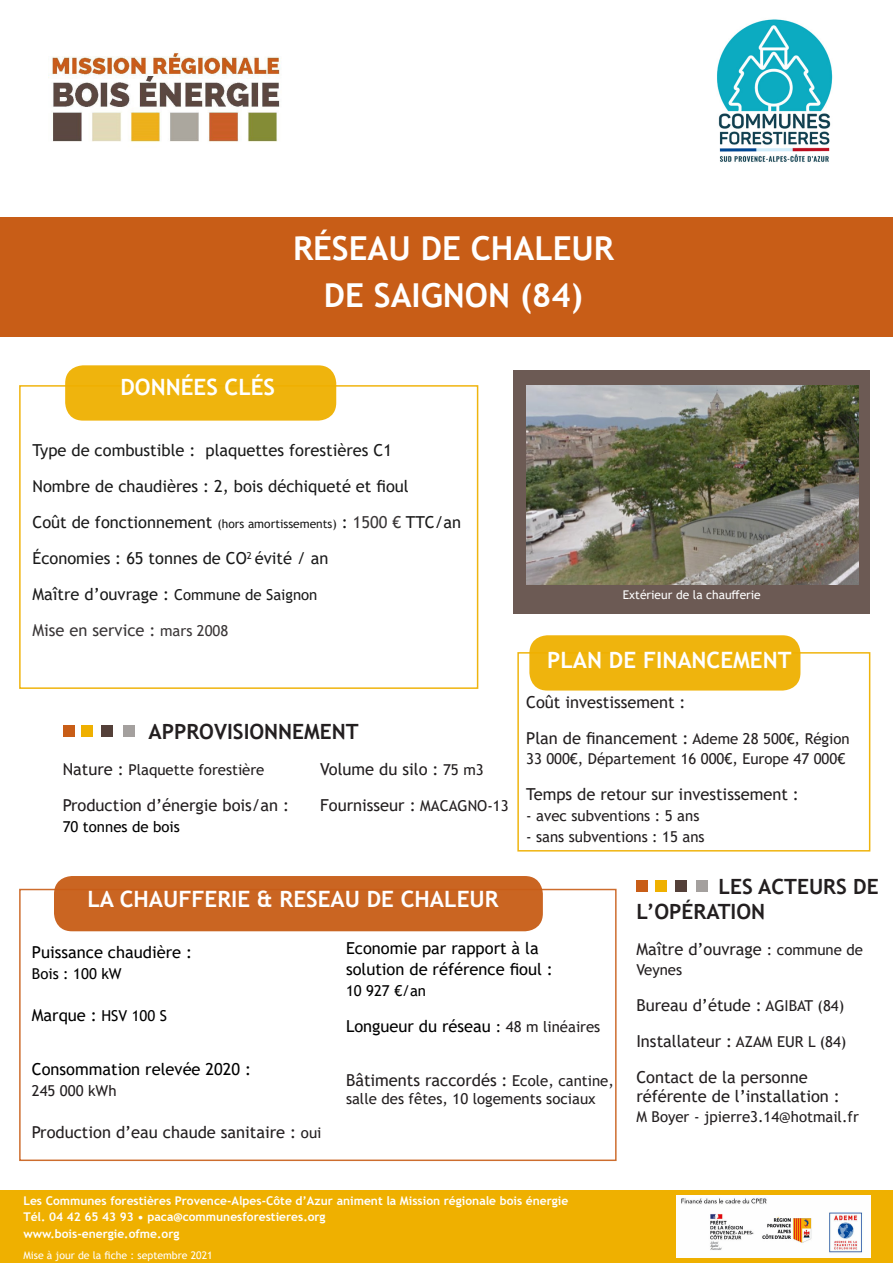
<style>
.page{position:relative;width:893px;height:1263px;background:#fff}
.page>*{position:absolute;margin:0;border:0;box-sizing:border-box;transform-origin:0 0}
.t1{font:700 33px "Trebuchet MS";color:#fff}
.t2{font:700 22.5px "Trebuchet MS";color:#fff}
.t3{font:700 21px/25.2px "Trebuchet MS";color:#231f20}
.t4{font:16.5px/36px "Trebuchet MS";color:#000}
.t5{font:16.5px/19.5px "Trebuchet MS";color:#231f20}
.t6{font:15px "Trebuchet MS";color:#231f20}
.t7{font:15px "Trebuchet MS";color:#000}
.t8{font:700 12px "Trebuchet MS";color:#fff}
.t9{font:12px "Trebuchet MS";color:#fff}
.t10{font:10.5px "Trebuchet MS";color:#fff}
.s1{font-size:12px}
.s2{color:#231f20}
.s3{font-size:15px}
.s4{font-size:15px;color:#231f20}
.s5{font-size:16.5px}
</style>
<div class="page">
<div style="left:513px;top:371px;width:357px;height:243px;background:#6c5a54"></div>
<div style="left:19px;top:889px;width:598px;height:272px;border:2px solid #c85d17"></div>
<div style="left:19px;top:385px;width:459px;height:304px;border:2px solid #efb000"></div>
<div style="left:0;top:217px;width:893px;height:120px;background:#c85d17"></div>
<img style="left:48px;top:53px;width:232px;height:89px">
<img style="left:717px;top:19px;width:116px;height:143px">
<div style="left:0;top:1191px;width:893px;height:72px;background:#efb000"></div>
<img style="left:677px;top:1195px;width:194px;height:63px">
<div style="left:65px;top:365px;width:271px;height:56px;background:#efb40d;border-radius:18px"></div>
<div style="left:54px;top:876px;width:489px;height:55px;background:#ca6522;border-radius:18px"></div>
<div style="left:63px;top:725px;width:11px;height:11px;background:#c85d17"></div>
<div style="left:82px;top:725px;width:11px;height:11px;background:#efb000"></div>
<div style="left:102px;top:725px;width:11px;height:11px;background:#544039"></div>
<div style="left:123px;top:725px;width:11px;height:11px;background:#a4a09e"></div>
<div style="left:517px;top:652px;width:353px;height:199px;border:2px solid #efb000"></div>
<div style="left:529px;top:635px;width:271px;height:55px;background:#efb40d;border-radius:18px"></div>
<div style="left:636px;top:880px;width:12px;height:12px;background:#c85d17"></div>
<div style="left:655px;top:880px;width:11px;height:12px;background:#efb000"></div>
<div style="left:675px;top:880px;width:11px;height:12px;background:#544039"></div>
<div style="left:696px;top:880px;width:12px;height:12px;background:#a4a09e"></div>
<img style="left:526px;top:385px;width:333px;height:200px">
<p class="t1" style="left:293px;top:228px;width:322px">RÉSEAU DE CHALEUR</p>
<p class="t1" style="left:324px;top:274px;width:261px">DE SAIGNON (84)</p>
<p class="t2" style="left:120px;top:373px;width:156px">DONNÉES CLÉS</p>
<p class="t4" style="left:33px;top:432px;width:430px">Type de combustible : plaquettes forestières C1<br>Nombre de chaudières : 2, bois déchiqueté et fioul<br>Coût de fonctionnement <span class="s1">(hors amortissements)</span> : <span class="s2">1500 €</span> TTC/an Économies : 65 tonnes de CO<sup>2</sup> évité / an<br>Maître d’ouvrage : <span class="s3">Commune de Saignon<br></span><span class="s2">Mise en service :</span> <span class="s4">mars 2008</span></p>
<p class="t9" style="left:623px;top:587px;width:140px">Extérieur de la chaufferie</p>
<p class="t3" style="left:149px;top:719px;width:212px">APPROVISIONNEMENT</p>
<p class="t6" style="left:63px;top:760px;width:203px"><span class="s5">Nature :</span> Plaquette forestière</p>
<p class="t5" style="left:63px;top:795px;width:228px">Production d’énergie bois/an :</p>
<p class="t7" style="left:63px;top:817px;width:119px">70 tonnes de bois</p>
<p class="t5" style="left:320px;top:759px;width:165px">Volume du silo : <span class="s3">75 m3</span></p>
<p class="t5" style="left:320px;top:795px;width:190px">Fournisseur : <span class="s3">MACAGNO-13</span></p>
<p class="t2" style="left:547px;top:646px;width:246px">PLAN DE FINANCEMENT</p>
<p class="t5" style="left:526px;top:692px;width:161px">Coût investissement :</p>
<p class="t5" style="left:526px;top:728px;width:325px">Plan de financement : <span class="s3">Ademe 28 500€, Région</span></p>
<p class="t6" style="left:526px;top:749px;width:321px">33 000€, Département 16 000€, Europe 47 000€</p>
<p class="t5" style="left:526px;top:784px;width:274px">Temps de retour sur investissement :</p>
<p class="t6" style="left:526px;top:806px;width:175px">- avec subventions : 5 ans</p>
<p class="t6" style="left:526px;top:827px;width:180px">- sans subventions : 15 ans</p>
<p class="t2" style="left:87px;top:885px;width:412px">LA CHAUFFERIE &amp; RESEAU DE CHALEUR</p>
<p class="t4" style="left:32px;top:934px;width:162px">Puissance chaudière :</p>
<p class="t7" style="left:32px;top:964px;width:91px">Bois : 100 kW</p>
<p class="t4" style="left:32px;top:997px;width:137px">Marque : <span class="s3">HSV 100 S</span></p>
<p class="t4" style="left:32px;top:1051px;width:221px">Consommation relevée 2020 :</p>
<p class="t6" style="left:32px;top:1081px;width:86px">245 000 kWh</p>
<p class="t5" style="left:32px;top:1122px;width:291px">Production d’eau chaude sanitaire : <span class="s3">oui</span></p>
<p class="t4" style="left:346px;top:930px;width:194px">Economie par rapport à la</p>
<p class="t4" style="left:346px;top:951px;width:209px">solution de référence fioul :</p>
<p class="t7" style="left:346px;top:982px;width:82px">10 927 €/an</p>
<p class="t4" style="left:346px;top:1008px;width:256px">Longueur du réseau <span class="s3">:</span> <span class="s4">48 m linéaires</span></p>
<p class="t5" style="left:346px;top:1071px;width:269px">Bâtiments raccordés : <span class="s3">Ecole, cantine,</span></p>
<p class="t6" style="left:346px;top:1090px;width:251px">salle des fêtes, 10 logements sociaux</p>
<p class="t8" style="left:23px;top:1193px;width:547px">Les Communes forestières Provence-Alpes-Côte d’Azur animent la Mission régionale bois énergie</p>
<p class="t8" style="left:23px;top:1209px;width:304px">Tél. 04 42 65 43 93 • paca@communesforestieres.org</p>
<p class="t8" style="left:23px;top:1226px;width:158px">www.bois-energie.ofme.org</p>
<p class="t10" style="left:23px;top:1248px;width:191px">Mise à jour de la fiche : septembre 2021</p>
<p class="t3" style="left:636px;top:874px;width:244px;text-indent:82px">LES ACTEURS DE<br>L’OPÉRATION</p>
<p class="t5" style="left:636px;top:939px;width:228px">Maître d’ouvrage <span class="s3">: commune de</span></p>
<p class="t6" style="left:636px;top:960px;width:47px">Veynes</p>
<p class="t5" style="left:636px;top:995px;width:209px">Bureau d’étude : <span class="s3">AGIBAT (84)</span></p>
<p class="t5" style="left:636px;top:1031px;width:211px">Installateur : <span class="s3">AZAM EUR L (84)</span></p>
<p class="t5" style="left:636px;top:1067px;width:205px">Contact de la personne référente de l’installation :</p>
<p class="t6" style="left:636px;top:1107px;width:224px">M Boyer - jpierre3.14@hotmail.fr</p>
</div>
